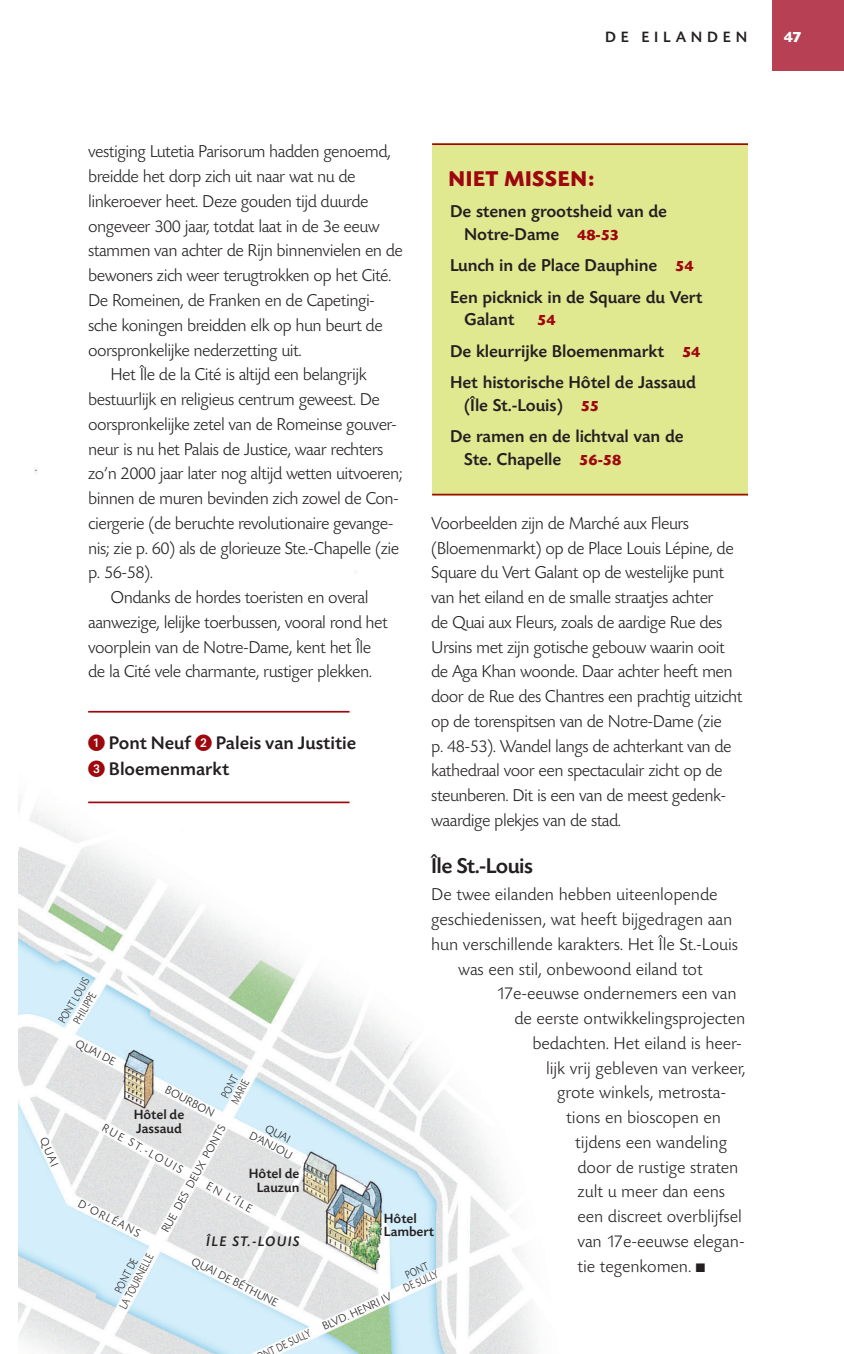
<style>
.page{position:relative;width:844px;height:1354px;background:#fff}
.page>*{position:absolute;margin:0;border:0;box-sizing:border-box;transform-origin:0 0}
.t1{font:500 22.5px "Today SBOP";letter-spacing:-.025em;color:#231f20}
.t2{font:700 22.5px "Today SBOP";letter-spacing:.03em;color:#9d070d}
.t3{font:500 19.12px/26.3px "Today SBOP";color:#231f20}
.t4{font:300 18px/24.8px "Today SBOP";letter-spacing:-.03em;color:#231f20}
.t5{font:300 18px "Today SBOP";letter-spacing:-.005em;color:#231f20}
.t6{font:500 18px/31.5px "Today SBOP";letter-spacing:-.005em;color:#231f20}
.t7{font:500 15.75px "Today SBOP";color:#231f20}
.t8{font:700 15.75px "Today SBOP";color:#fff}
.t9{font:700 15.75px "Today SBOP";color:#9d070d}
.t10{font:italic 500 14.62px "Today SBOP";letter-spacing:.1em;color:#231f20}
.t11{font:500 13.95px/13.5px "Today SBOP";color:#231f20}
.t12{font:300 11.92px "Today SBOP";color:#231f20;scale:.8 1}
.t13{font:300 11.7px "Today SBOP";color:#231f20}
.t14{font:300 11.7px "Today SBOP";color:#231f20;scale:.8 1}
.s1{font-weight:700;font-size:15.75px;color:#9d070d}
.s2{font-family:"European Pi One";font-weight:400;font-size:16.88px;color:#9d070d}
.s3{font-size:11.92px}
.s4{font-size:11.7px}
</style>
<div class="page">
<img style="left:18px;top:468px;width:617px;height:885px">
<div style="left:772px;top:0;width:72px;height:71px;background:#b74054"></div>
<div style="left:432px;top:143px;width:316px;height:352px;background:#e0e890"></div>
<hr style="left:432px;top:143px;width:316px;height:2px;background:#9d070d">
<hr style="left:432px;top:494px;width:316px;height:1px;background:#9d070d">
<hr style="left:88px;top:711px;width:261px;height:1px;background:#9d070d">
<hr style="left:88px;top:801px;width:261px;height:2px;background:#9d070d">
<p class="t7" style="left:605px;top:29px;width:51px">De eilanden</p>
<p class="t8" style="left:784px;top:29px;width:19px">47</p>
<p class="t4" style="left:88px;top:140px;width:304px">vestiging Lutetia Parisorum hadden genoemd,</p>
<p class="t4" style="left:88px;top:165px;width:269px">breidde het dorp zich uit naar wat nu de</p>
<p class="t4" style="left:88px;top:189px;width:282px">linkeroever heet. Deze gouden tijd duurde</p>
<p class="t4" style="left:88px;top:214px;width:293px">ongeveer 300 jaar, totdat laat in de 3e eeuw</p>
<p class="t4" style="left:88px;top:239px;width:316px">stammen van achter de Rijn binnenvielen en de</p>
<p class="t4" style="left:88px;top:264px;width:305px">bewoners zich weer terugtrokken op het Cité.</p>
<p class="t4" style="left:88px;top:288px;width:288px">De Romeinen, de Franken en de Capetingi-</p>
<p class="t4" style="left:88px;top:313px;width:296px">sche koningen breidden elk op hun beurt de</p>
<p class="t4" style="left:88px;top:338px;width:215px">oorspronkelijke nederzetting uit.</p>
<p class="t4" style="left:110px;top:363px;width:258px">Het Île de la Cité is altijd een belangrijk</p>
<p class="t4" style="left:88px;top:387px;width:293px">bestuurlijk en religieus centrum geweest. De</p>
<p class="t4" style="left:88px;top:412px;width:310px">oorspronkelijke zetel van de Romeinse gouver-</p>
<p class="t4" style="left:88px;top:437px;width:297px">neur is nu het Palais de Justice, waar rechters</p>
<p class="t4" style="left:88px;top:462px;width:316px">zo’n 2000 jaar later nog altijd wetten uitvoeren;</p>
<p class="t4" style="left:88px;top:486px;width:312px">binnen de muren bevinden zich zowel de Con-</p>
<p class="t4" style="left:88px;top:511px;width:307px">ciergerie (de beruchte revolutionaire gevange-</p>
<p class="t4" style="left:88px;top:536px;width:312px">nis; zie p. 60) als de glorieuze Ste.-Chapelle (zie</p>
<p class="t4" style="left:88px;top:561px;width:66px">p. 56-58).</p>
<p class="t4" style="left:110px;top:585px;width:260px">Ondanks de hordes toeristen en overal</p>
<p class="t4" style="left:88px;top:610px;width:301px">aanwezige, lelijke toerbussen, vooral rond het</p>
<p class="t4" style="left:88px;top:635px;width:284px">voorplein van de Notre-Dame, kent het Île</p>
<p class="t4" style="left:88px;top:660px;width:285px">de la Cité vele charmante, rustiger plekken.</p>
<p class="t2" style="left:448px;top:166px;width:147px">NIET MISSEN:</p>
<p class="t6" style="left:464px;top:201px;width:204px;line-height:22.5px;text-indent:-14px">De stenen grootsheid van de<br>Notre-Dame <span class="s1">48-53</span></p>
<p class="t6" style="left:450px;top:250px;width:254px">Lunch in de Place Dauphine <span class="s1">54<br></span>Een picknick in de Square du Vert</p>
<p class="t6" style="left:464px;top:304px;width:52px">Galant</p>
<p class="t9" style="left:537px;top:312px;width:20px">54</p>
<p class="t6" style="left:450px;top:336px;width:252px">De kleurrijke Bloemenmarkt <span class="s1">54<br></span>Het historische Hôtel de Jassaud</p>
<p class="t6" style="left:450px;top:390px;width:235px;text-indent:14px">(Île St.-Louis) <span class="s1">55<br></span>De ramen en de lichtval van de</p>
<p class="t6" style="left:464px;top:444px;width:159px">Ste. Chapelle <span class="s1">56-58</span></p>
<p class="t4" style="left:431px;top:511px;width:313px">Voorbeelden zijn de Marché aux Fleurs (Bloemenmarkt) op de Place Louis Lépine, de Square du Vert Galant op de westelijke punt van het eiland en de smalle straatjes achter<br>de Quai aux Fleurs, zoals de aardige Rue des Ursins met zijn gotische gebouw waarin ooit de Aga Khan woonde. Daar achter heeft men door de Rue des Chantres een prachtig uitzicht op de torenspitsen van de Notre-Dame (zie<br>p. 48-53). Wandel langs de achterkant van de kathedraal voor een spectaculair zicht op de steunberen. Dit is een van de meest gedenk&shy;waardige plekjes van de stad.</p>
<p class="t1" style="left:431px;top:854px;width:103px">Île St.-Louis</p>
<p class="t5" style="left:431px;top:885px;width:288px">De twee eilanden hebben uiteenlopende</p>
<p class="t5" style="left:431px;top:909px;width:303px">geschiedenissen, wat heeft bijgedragen aan</p>
<p class="t5" style="left:431px;top:934px;width:308px">hun verschillende karakters. Het Île St.-Louis</p>
<p class="t5" style="left:458px;top:959px;width:246px">was een stil, onbewoond eiland tot</p>
<p class="t5" style="left:496px;top:984px;width:242px">17e-eeuwse ondernemers een van</p>
<p class="t5" style="left:514px;top:1008px;width:232px">de eerste ontwikkelingsprojecten</p>
<p class="t5" style="left:532px;top:1033px;width:211px">bedachten. Het eiland is heer-</p>
<p class="t5" style="left:546px;top:1058px;width:201px">lijk vrij gebleven van verkeer,</p>
<p class="t5" style="left:557px;top:1083px;width:170px">grote winkels, metrosta-</p>
<p class="t5" style="left:566px;top:1107px;width:156px">tions en bioscopen en</p>
<p class="t5" style="left:575px;top:1132px;width:153px">tijdens een wandeling</p>
<p class="t5" style="left:577px;top:1157px;width:162px">door de rustige straten</p>
<p class="t5" style="left:577px;top:1182px;width:149px">zult u meer dan eens</p>
<p class="t5" style="left:577px;top:1206px;width:166px">een discreet overblijfsel</p>
<p class="t5" style="left:577px;top:1231px;width:169px">van 17e-eeuwse elegan-</p>
<p class="t5" style="left:577px;top:1256px;width:129px">tie tegenkomen. ■</p>
<p class="t3" style="left:88px;top:730px;width:270px"><span class="s2">1</span> Pont Neuf <span class="s2">2</span> Paleis van Justitie<br><span class="s2">3</span> Bloemenmarkt</p>
<p class="t14" style="left:56px;top:1019px;width:65px;rotate:-59deg">PONT LOUIS</p>
<p class="t12" style="left:71px;top:1019px;width:44px;rotate:-60deg">PHILIPPE</p>
<p class="t13" style="left:79px;top:1036px;width:45px;rotate:27deg">QUAI DE</p>
<p class="t14" style="left:219px;top:1094px;width:32px;rotate:-62deg">PONT</p>
<p class="t14" style="left:229px;top:1100px;width:34px;rotate:-62deg">MARIE</p>
<p class="t13" style="left:169px;top:1083px;width:55px;rotate:28deg">BOURBON</p>
<p class="t11" style="left:134px;top:1108px;width:52px">Hôtel de<br>Jassaud</p>
<p class="t13" style="left:106px;top:1121px;width:92px;rotate:29deg">RUE <span class="s3">ST.-</span>LOU<span class="s3">IS</span></p>
<p class="t13" style="left:269px;top:1121px;width:28px;rotate:28deg">QUAI</p>
<p class="t13" style="left:159px;top:1228px;width:123px;rotate:-61deg">RUE DES DEUX PONTS</p>
<p class="t13" style="left:253px;top:1129px;width:48px;rotate:27deg">D’ANJOU</p>
<p class="t13" style="left:49px;top:1135px;width:32px;rotate:67deg">QUAI</p>
<p class="t11" style="left:249px;top:1167px;width:52px;text-align:center">Hôtel de<br>Lauzun</p>
<p class="t13" style="left:210px;top:1179px;width:52px;rotate:29deg">EN <span class="s3">L</span>’ÎL<span class="s3">E</span></p>
<p class="t13" style="left:81px;top:1197px;width:70px;rotate:27deg">D’ORLÉANS</p>
<p class="t11" style="left:384px;top:1211px;width:52px">Hôtel<br>Lambert</p>
<p class="t10" style="left:206px;top:1233px;width:95px">ÎLE ST.-LOUIS</p>
<p class="t12" style="left:117px;top:1305px;width:78px;rotate:-62deg">LA TOUR<span class="s4">N</span>ELLE</p>
<p class="t14" style="left:403px;top:1269px;width:32px;rotate:-25deg">PONT</p>
<p class="t13" style="left:195px;top:1254px;width:97px;rotate:27deg">QUAI DE BÉTHUNE</p>
<p class="t12" style="left:112px;top:1289px;width:48px;rotate:-63deg">PONT DE</p>
<p class="t14" style="left:401px;top:1282px;width:48px;rotate:-24deg">DE SULLY</p>
<p class="t13" style="left:320px;top:1321px;width:77px;rotate:-24deg">BLVD. HENRI IV</p>
<p class="t14" style="left:261px;top:1348px;width:66px;rotate:-25deg">NT DE SULLY</p>
</div>
